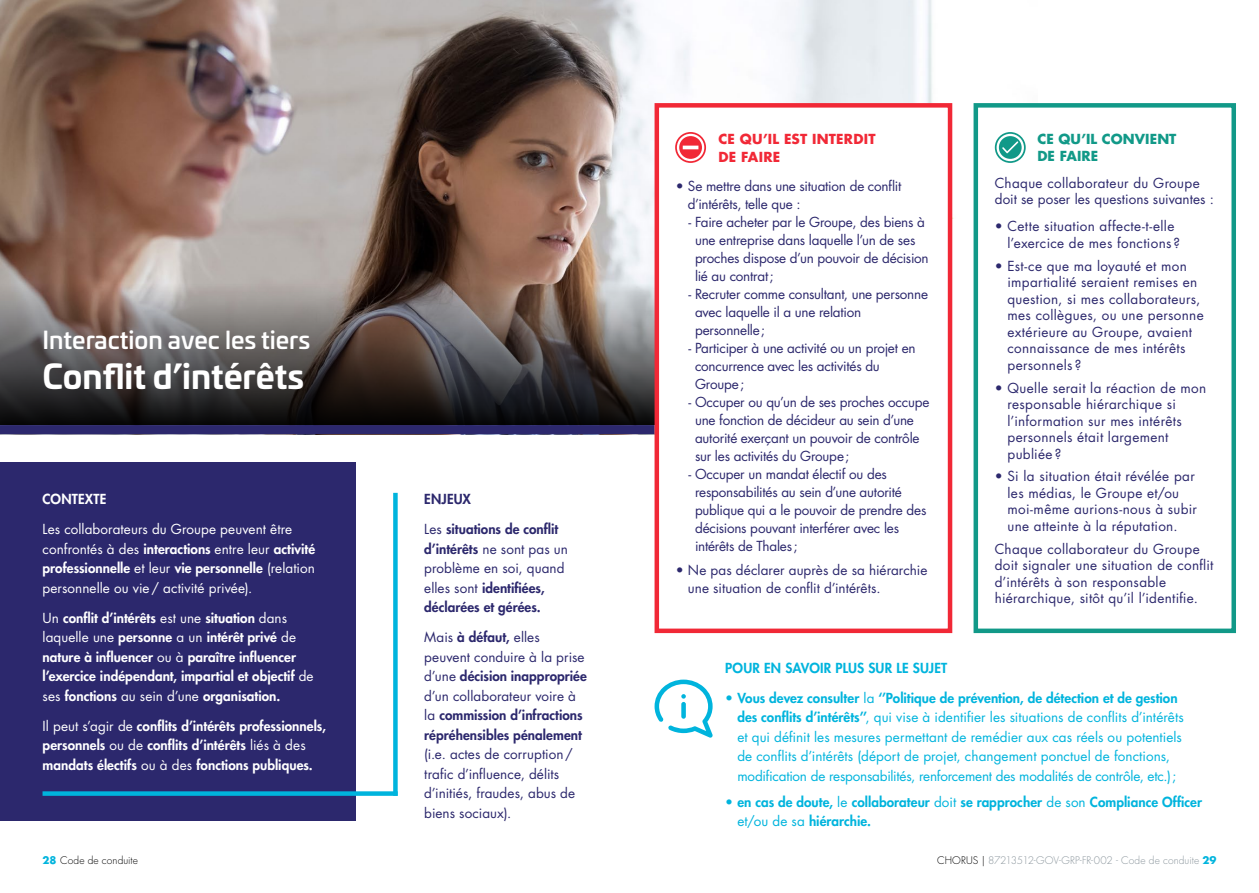
<style>
.page{position:relative;width:1259px;height:893px;background:#fff}
.page>*{position:absolute;margin:0;border:0;box-sizing:border-box;transform-origin:0 0}
.t1{font:700 33px "Univia Pro";color:#fff}
.t2{font:500 24px "Univia Pro";color:#fff}
.t3{font:13.5px/18px "Futura Std";letter-spacing:-.015em;color:#2c286d}
.t4{font:13.5px/16.5px "Futura Std";letter-spacing:.025em;color:#2c286d}
.t5{font:13.5px/19.5px "Futura Std";color:#00b4dd}
.t6{font:800 13.5px/19.5px "Futura Std";letter-spacing:.005em;color:#fff}
.t7{font:800 13.5px/19.5px "Futura Std";letter-spacing:.005em;color:#2c286d}
.t8{font:13.5px/19.5px "Futura Std";letter-spacing:.005em;color:#2c286d}
.t9{font:13.5px/19.5px "Futura Std";letter-spacing:.005em;color:#fff}
.t10{font:800 13.5px/19.5px "Futura Std";letter-spacing:.005em;color:#00b4dd}
.t11{font:700 13.5px/18px "Futura Std";letter-spacing:.02em;color:#f12836}
.t12{font:700 13.5px/16.5px "Futura Std";letter-spacing:.01em;color:#198}
.t13{font:300 10.2px "Futura Std";letter-spacing:.005em;color:#8a959c}
.t14{font:300 10.2px "Futura Std";letter-spacing:.01em;color:#000}
.s1{font-weight:800}
.s2{font-weight:400}
.s3{font-weight:700;color:#00b4dd}
.s4{color:#000}
</style>
<div class="page">
<img style="left:0;top:0;width:954px;height:238px">
<div style="left:0;top:425px;width:654px;height:9px;background:#2c286d"></div>
<svg style="left:654px;top:680px;width:59px;height:58px"></svg>
<svg style="left:0;top:238px;width:654px;height:187px;background:#665c58"></svg>
<div style="left:923px;top:219px;width:87px;height:220px;background:#fff"></div>
<div style="left:973px;top:103px;width:263px;height:530px;background:#fff;border:4px solid #198"></div>
<svg style="left:995px;top:132px;width:30px;height:31px"></svg>
<div style="left:654px;top:103px;width:298px;height:530px;background:#fff;border:4px solid #f12836"></div>
<svg style="left:675px;top:132px;width:32px;height:31px"></svg>
<div style="left:0;top:462px;width:355px;height:359px;background:#2c286d"></div>
<div style="left:43px;top:791px;width:355px;height:5px;background:#00b4dd"></div>
<div style="left:393px;top:493px;width:5px;height:303px;background:#00b4dd"></div>
<h2 class="t2" style="left:43px;top:322px;width:269px">Interaction avec les tiers</h2>
<h1 class="t1" style="left:43px;top:350px;width:263px">Conflit d’intérêts</h1>
<p class="t6" style="left:43px;top:489px;width:65px">CONTEXTE</p>
<p class="t9" style="left:43px;top:520px;width:274px">Les collaborateurs du Groupe peuvent être confrontés à des <span class="s1">interactions</span> entre leur <span class="s1">activité professionnelle</span> et leur <span class="s1">vie personnelle</span> (relation personnelle ou vie/ activité privée).</p>
<p class="t6" style="left:43px;top:608px;width:273px"><span class="s2">Un</span> conflit d’intérêts <span class="s2">est une</span> situation <span class="s2">dans laquelle une</span> personne <span class="s2">a un</span> intérêt privé <span class="s2">de </span>nature à influencer <span class="s2">ou à</span> paraître influencer l’exercice indépendant, impartial et objectif <span class="s2">de ses</span> fonctions <span class="s2">au sein d’une</span> organisation.</p>
<p class="t6" style="left:43px;top:716px;width:285px"><span class="s2">Il peut s’agir de</span> conflits d’intérêts professionnels, personnels <span class="s2">ou de</span> conflits d’intérêts <span class="s2">liés à des </span>mandats électifs <span class="s2">ou à des</span> fonctions publiques.</p>
<p class="t7" style="left:424px;top:489px;width:48px">ENJEUX</p>
<p class="t7" style="left:424px;top:519px;width:145px"><span class="s2">Les</span> situations de conflit d’intérêts <span class="s2">ne sont pas un problème en soi, quand elles sont</span> identifiées, déclarées et gérées.</p>
<p class="t7" style="left:424px;top:627px;width:164px"><span class="s2">Mais</span> à défaut, <span class="s2">elles peuvent conduire à la prise d’une</span> décision inappropriée <span class="s2">d’un collaborateur voire à la</span> commission d’infractions répréhensibles pénalement</p>
<p class="t8" style="left:424px;top:745px;width:152px">(i.e. actes de corruption/ trafic d’influence, délits d’initiés, fraudes, abus de biens sociaux).</p>
<p class="t11" style="left:718px;top:130px;width:159px">CE QU’IL EST INTERDIT<br>DE FAIRE</p>
<p class="t3" style="left:688px;top:177px;width:215px;text-indent:-12px">• Se mettre dans une situation de conflit d’intérêts, telle que :</p>
<p class="t3" style="left:695px;top:213px;width:235px;text-indent:-6px">- Faire acheter par le Groupe, des biens à une entreprise dans laquelle l’un de ses proches dispose d’un pouvoir de décision lié au contrat;</p>
<p class="t3" style="left:695px;top:285px;width:234px;text-indent:-6px">- Recruter comme consultant, une personne avec laquelle il a une relation personnelle;</p>
<p class="t3" style="left:695px;top:339px;width:222px;text-indent:-6px">- Participer à une activité ou un projet en concurrence avec les activités du<br>Groupe;</p>
<p class="t3" style="left:695px;top:393px;width:236px;text-indent:-6px">- Occuper ou qu’un de ses proches occupe une fonction de décideur au sein d’une autorité exerçant un pouvoir de contrôle sur les activités du Groupe;</p>
<p class="t3" style="left:695px;top:465px;width:233px;text-indent:-6px">- Occuper un mandat électif ou des responsabilités au sein d’une autorité publique qui a le pouvoir de prendre des décisions pouvant interférer avec les intérêts de Thales;</p>
<p class="t8" style="left:688px;top:561px;width:241px;line-height:18px;text-indent:-12px">• Ne pas déclarer auprès de sa hiérarchie une situation de conflit d’intérêts.</p>
<p class="t12" style="left:1037px;top:131px;width:141px">CE QU’IL CONVIENT<br>DE FAIRE</p>
<p class="t8" style="left:994px;top:175px;width:221px;line-height:16.5px">Chaque collaborateur du Groupe doit se poser les questions suivantes :</p>
<p class="t4" style="left:1007px;top:218px;width:174px;text-indent:-13px">• Cette situation affecte-t-elle l’exercice de mes fonctions ?</p>
<p class="t4" style="left:1007px;top:258px;width:198px;text-indent:-13px">• Est-ce que ma loyauté et mon impartialité seraient remises en question, si mes collaborateurs, mes collègues, ou une personne extérieure au Groupe, avaient connaissance de mes intérêts personnels ?</p>
<p class="t4" style="left:1007px;top:379px;width:200px;text-indent:-13px">• Quelle serait la réaction de mon responsable hiérarchique si l’information sur mes intérêts personnels était largement publiée ?</p>
<p class="t4" style="left:1007px;top:468px;width:191px;text-indent:-13px">• Si la situation était révélée par les médias, le Groupe et/ou moi-même aurions-nous à subir une atteinte à la réputation.</p>
<p class="t4" style="left:994px;top:541px;width:220px">Chaque collaborateur du Groupe doit signaler une situation de conflit d’intérêts à son responsable hiérarchique, sitôt qu’il l’identifie.</p>
<p class="t10" style="left:725px;top:658px;width:223px">POUR EN SAVOIR PLUS SUR LE SUJET</p>
<p class="t5" style="left:737px;top:688px;width:448px;text-indent:-12px">• <span class="s1">Vous devez consulter</span> la <span class="s1">‘’Politique de prévention, de détection et de gestion des conflits d’intérêts’’</span>, qui vise à identifier les situations de conflits d’intérêts et qui définit les mesures permettant de remédier aux cas réels ou potentiels de conflits d’intérêts (déport de projet, changement ponctuel de fonctions, modification de responsabilités, renforcement des modalités de contrôle, etc.);</p>
<p class="t10" style="left:737px;top:792px;width:466px;text-indent:-12px"><span class="s2">•</span> en cas de doute, <span class="s2">le</span> collaborateur <span class="s2">doit</span> se rapprocher <span class="s2">de son</span> Compliance Officer <span class="s2">et/ou de sa</span> hiérarchie.</p>
<p class="t14" style="left:43px;top:854px;width:97px"><span class="s3">28</span> Code de conduite</p>
<p class="t13" style="left:937px;top:854px;width:281px"><span class="s4">CHORUS |</span> 87213512-GOV-GRP-FR-002 - Code de conduite <span class="s3">29</span></p>
</div>
